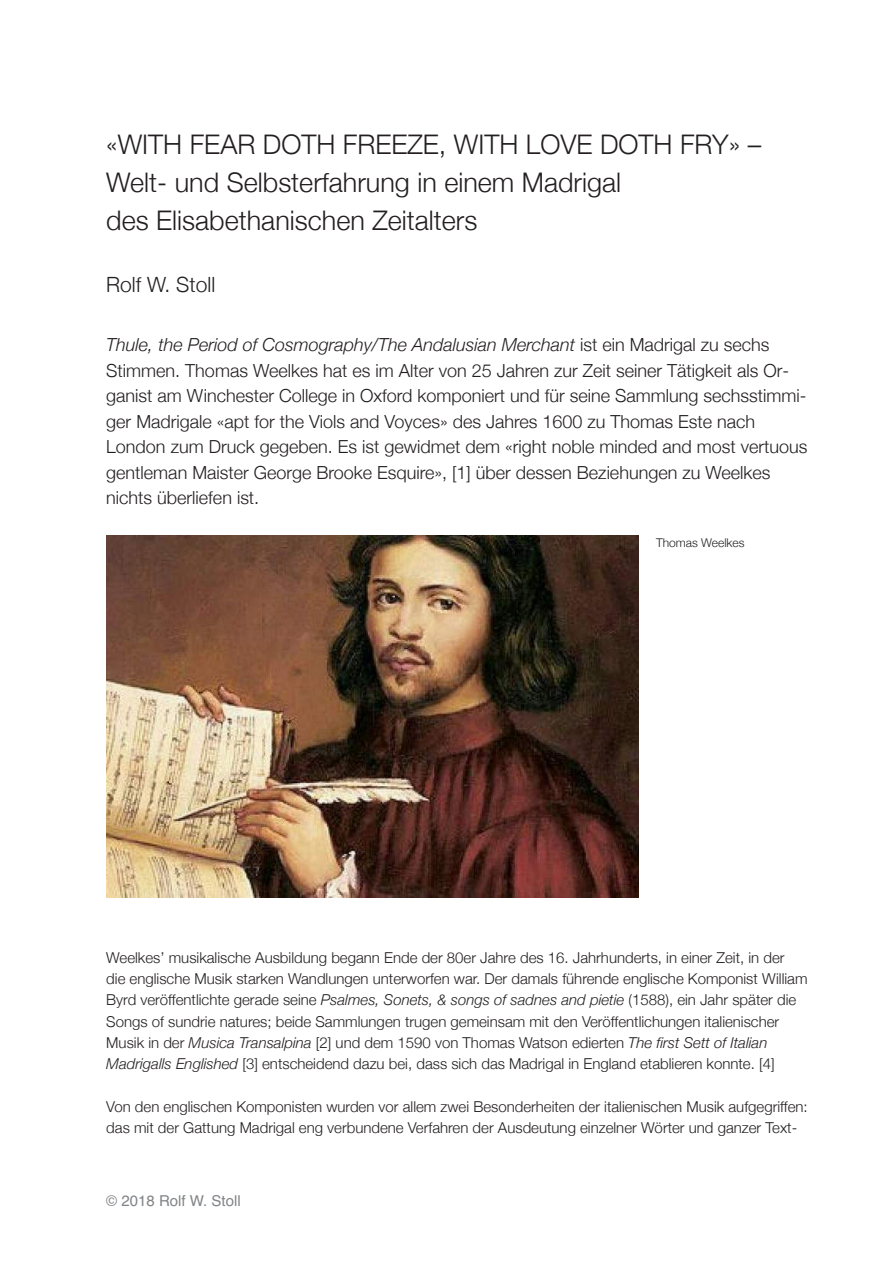
<style>
.page{position:relative;width:893px;height:1263px;background:#fff}
.page>*{position:absolute;margin:0;border:0;box-sizing:border-box;transform-origin:0 0}
.t1{font:300 27px/38.2px "Helvetica Neue";color:#231f20}
.t2{font:300 21px "Helvetica Neue";color:#231f20}
.t3{font:300 18px/25.5px "Helvetica Neue";color:#231f20}
.t4{font:300 15px/21.3px "Helvetica Neue";color:#231f20}
.t5{font:15px "Helvetica";color:#828487}
.t6{font:300 12px "Helvetica Neue";color:#231f20}
.s1{font-style:italic}
</style>
<div class="page">
<img style="left:106px;top:535px;width:533px;height:363px">
<h1 class="t1" style="left:106px;top:124px;width:656px">«WITH FEAR DOTH FREEZE, WITH LOVE DOTH FRY» –<br>Welt- und Selbsterfahrung in einem Madrigal<br>des Elisabethanischen Zeitalters</h1>
<h2 class="t2" style="left:106px;top:272px;width:110px">Rolf W. Stoll</h2>
<p class="t3" style="left:106px;top:332px;width:703px"><span class="s1">Thule, the Period of Cosmography/The Andalusian Merchant</span> ist ein Madrigal zu sechs Stimmen. Thomas Weelkes hat es im Alter von 25 Jahren zur Zeit seiner Tätigkeit als Or&shy;ganist am Winchester College in Oxford komponiert und für seine Sammlung sechsstimmi&shy;ger Madrigale «apt for the Viols and Voyces» des Jahres 1600 zu Thomas Este nach London zum Druck gegeben. Es ist gewidmet dem «right noble minded and most vertuous gentleman Maister George Brooke Esquire», [1] über dessen Beziehungen zu Weelkes nichts überliefen ist.</p>
<p class="t6" style="left:656px;top:536px;width:90px">Thomas Weelkes</p>
<p class="t4" style="left:106px;top:946px;width:703px">Weelkes’ musikalische Ausbildung begann Ende der 80er Jahre des 16. Jahrhunderts, in einer Zeit, in der die englische Musik starken Wandlungen unterworfen war. Der damals führende englische Komponist William Byrd veröffentlichte gerade seine <span class="s1">Psalmes, Sonets, &amp; songs of sadnes and pietie</span> (1588), ein Jahr später die Songs of sundrie natures; beide Sammlungen trugen gemeinsam mit den Veröffentlichungen italienischer Musik in der <span class="s1">Musica Transalpina</span> [2] und dem 1590 von Thomas Watson edierten <span class="s1">The first Sett of Italian Madrigalls Englished</span> [3] entscheidend dazu bei, dass sich das Madrigal in England etablieren konnte. [4]</p>
<p class="t4" style="left:106px;top:1095px;width:703px">Von den englischen Komponisten wurden vor allem zwei Besonderheiten der italienischen Musik aufgegriffen: das mit der Gattung Madrigal eng verbundene Verfahren der Ausdeutung einzelner Wörter und ganzer Text-</p>
<p class="t5" style="left:106px;top:1192px;width:136px">© 2018 Rolf W. Stoll</p>
</div>
